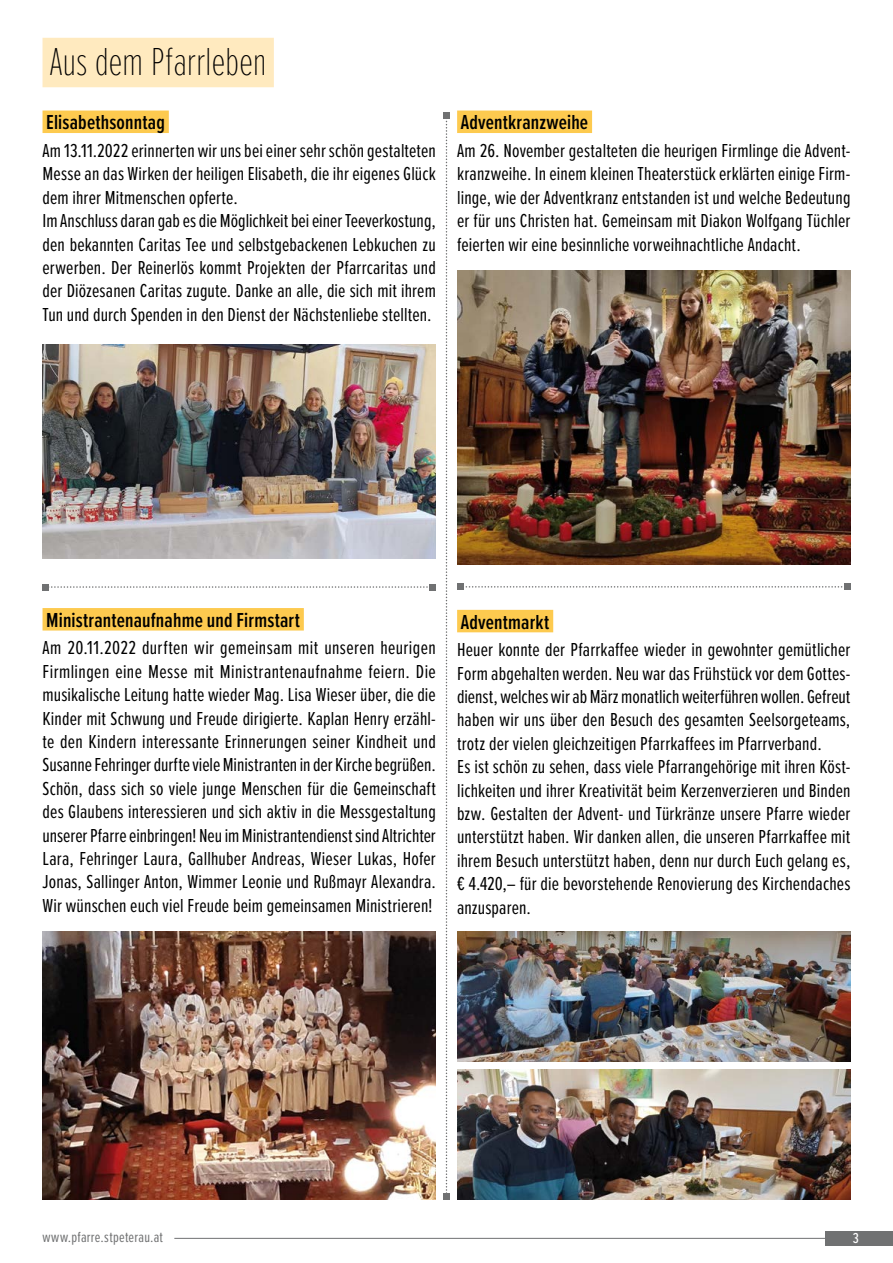
<style>
.page{position:relative;width:893px;height:1263px;background:#fff}
.page>*{position:absolute;margin:0;border:0;box-sizing:border-box;transform-origin:0 0}
.t1{font:100 40.5px "Proxima Nova Ex Cn";letter-spacing:-.005em;color:#000}
.t2{font:600 21px "Proxima Nova Ex Cn";letter-spacing:.01em;color:#000}
.t3{font:19.5px/23.4px "Proxima Nova Ex Cn";letter-spacing:.005em;color:#000}
.t4{font:15px "Proxima Nova Ex Cn";letter-spacing:.015em;color:#707172}
.t5{font:500 15px "Proxima Nova Ex Cn";color:#fff}
</style>
<div class="page">
<div style="left:43px;top:38px;width:231px;height:49px;background:#ffeabf"></div>
<div style="left:43px;top:111px;width:126px;height:22px;background:#fdca4f"></div>
<div style="left:43px;top:608px;width:261px;height:22px;background:#fdca4f"></div>
<div style="left:457px;top:111px;width:135px;height:22px;background:#fdca4f"></div>
<div style="left:457px;top:610px;width:96px;height:22px;background:#fdca4f"></div>
<svg style="left:43px;top:584px;width:393px;height:6px"></svg>
<svg style="left:457px;top:584px;width:393px;height:6px"></svg>
<img style="left:43px;top:344px;width:393px;height:215px">
<img style="left:457px;top:270px;width:393px;height:295px">
<img style="left:43px;top:931px;width:393px;height:268px">
<img style="left:457px;top:931px;width:393px;height:130px">
<img style="left:457px;top:1069px;width:393px;height:130px">
<svg style="left:443px;top:113px;width:6px;height:1086px"></svg>
<hr style="left:174px;top:1238px;width:719px;height:1px;background:#707172">
<div style="left:825px;top:1231px;width:68px;height:15px;background:#707172"></div>
<h1 class="t1" style="left:50px;top:32px;width:218px">Aus dem Pfarrleben</h1>
<p class="t2" style="left:46px;top:107px;width:120px">Elisabethsonntag</p>
<p class="t3" style="left:43px;top:138px;width:395px">Am 13.11.2022 erinnerten wir uns bei einer sehr schön gestalteten Messe an das Wirken der heiligen Elisabeth, die ihr eigenes Glück dem ihrer Mitmenschen opferte.<br>Im Anschluss daran gab es die Möglichkeit bei einer Teeverkostung, den bekannten Caritas Tee und selbstgebackenen Lebkuchen zu erwerben. Der Reinerlös kommt Projekten der Pfarrcaritas und der Diözesanen Caritas zugute. Danke an alle, die sich mit ihrem Tun und durch Spenden in den Dienst der Nächstenliebe stellten.</p>
<p class="t2" style="left:461px;top:107px;width:129px">Adventkranzweihe</p>
<p class="t3" style="left:457px;top:138px;width:395px;text-align:justify">Am 26. November gestalteten die heurigen Firmlinge die Advent&shy;kranzweihe. In einem kleinen Theaterstück erklärten einige Firm&shy;linge, wie der Adventkranz entstanden ist und welche Bedeutung er für uns Christen hat. Gemeinsam mit Diakon Wolfgang Tüchler feierten wir eine besinnliche vorweihnachtliche Andacht.</p>
<p class="t2" style="left:46px;top:604px;width:255px">Ministrantenaufnahme und Firmstart</p>
<p class="t3" style="left:43px;top:635px;width:395px;text-align:justify">Am 20.11.2022 durften wir gemeinsam mit unseren heurigen Firmlingen eine Messe mit Ministrantenaufnahme feiern. Die musikalische Leitung hatte wieder Mag. Lisa Wieser über, die die Kinder mit Schwung und Freude dirigierte. Kaplan Henry erzähl&shy;te den Kindern interessante Erinnerungen seiner Kindheit und Susanne Fehringer durfte viele Ministranten in der Kirche begrüßen.<br>Schön, dass sich so viele junge Menschen für die Gemeinschaft des Glaubens interessieren und sich aktiv in die Messgestaltung unserer Pfarre einbringen! Neu im Ministrantendienst sind Altrichter Lara, Fehringer Laura, Gallhuber Andreas, Wieser Lukas, Hofer Jonas, Sallinger Anton, Wimmer Leonie und Rußmayr Alexandra.<br>Wir wünschen euch viel Freude beim gemeinsamen Ministrieren!</p>
<p class="t2" style="left:461px;top:606px;width:90px">Adventmarkt</p>
<p class="t3" style="left:457px;top:637px;width:395px">Heuer konnte der Pfarrkaffee wieder in gewohnter gemütlicher Form abgehalten werden. Neu war das Frühstück vor dem Gottes&shy;dienst, welches wir ab März monatlich weiterführen wollen. Gefreut haben wir uns über den Besuch des gesamten Seelsorgeteams, trotz der vielen gleichzeitigen Pfarrkaffees im Pfarrverband.<br>Es ist schön zu sehen, dass viele Pfarrangehörige mit ihren Köst&shy;lichkeiten und ihrer Kreativität beim Kerzenverzieren und Binden bzw. Gestalten der Advent- und Türkränze unsere Pfarre wieder unterstützt haben. Wir danken allen, die unseren Pfarrkaffee mit ihrem Besuch unterstützt haben, denn nur durch Euch gelang es, € 4.420,– für die bevorstehende Renovierung des Kirchendaches anzusparen.</p>
<p class="t4" style="left:43px;top:1226px;width:122px">www.pfarre.stpeterau.at</p>
<p class="t5" style="left:853px;top:1227px;width:8px">3</p>
</div>
